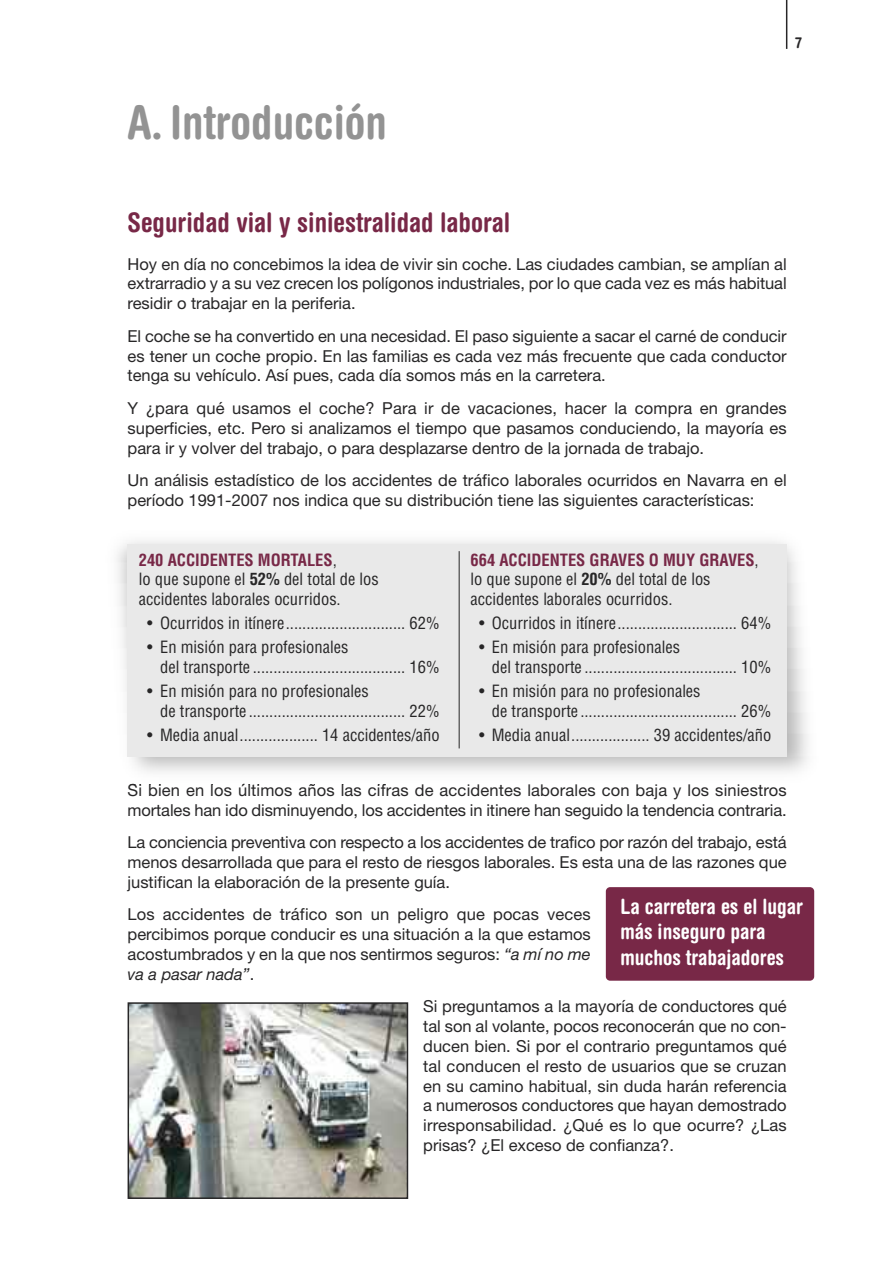
<style>
.page{position:relative;width:893px;height:1263px;background:#fff}
.page>*{position:absolute;margin:0;border:0;box-sizing:border-box;transform-origin:0 0}
.t1{font:700 condensed 46.5px "Helvetica Rounded";color:#939393}
.t2{font:700 condensed 27px "Helvetica Rounded";color:#782847}
.t3{font:700 condensed 21px/25.2px "Helvetica Rounded";color:#fff}
.t4{font:16.5px/19.8px "Helvetica Neue";color:#272627;text-align:justify}
.t5{font:condensed 16.5px/19.8px "Helvetica";color:#272627}
.t6{font:700 condensed 15px "Helvetica Rounded";color:#272627}
.s1{font-weight:700;color:#782847}
.s2{font-weight:700}
.s3{font-style:italic}
</style>
<div class="page">
<hr style="left:786px;top:0;width:1px;height:49px;background:#272627">
<img style="left:131px;top:1005px;width:274px;height:191px">
<div style="left:128px;top:1002px;width:280px;height:197px;border:2px solid #272627"></div>
<div style="left:606px;top:887px;width:208px;height:94px;background:#782847;border-radius:4px"></div>
<img style="left:129px;top:784px;width:131px;height:1px">
<div style="left:128px;top:544px;width:659px;height:213px;background:#e9e9e9"></div>
<hr style="left:459px;top:551px;width:1px;height:197px;background:#272627">
<h1 class="t1" style="left:128px;top:106px;width:261px">A. Introducción</h1>
<p class="t6" style="left:795px;top:37px;width:8px">7</p>
<h2 class="t2" style="left:128px;top:213px;width:384px">Seguridad vial y siniestralidad laboral</h2>
<p class="t4" style="left:128px;top:255px;width:661px">Hoy en día no concebimos la idea de vivir sin coche. Las ciudades cambian, se amplían al extrarradio y a su vez crecen los polígonos industriales, por lo que cada vez es más habitual residir o trabajar en la periferia.</p>
<p class="t4" style="left:128px;top:328px;width:661px">El coche se ha convertido en una necesidad. El paso siguiente a sacar el carné de conducir es tener un coche propio. En las familias es cada vez más frecuente que cada conductor tenga su vehículo. Así pues, cada día somos más en la carretera.</p>
<p class="t4" style="left:128px;top:400px;width:661px">Y ¿para qué usamos el coche? Para ir de vacaciones, hacer la compra en grandes superficies, etc. Pero si analizamos el tiempo que pasamos conduciendo, la mayoría es para ir y volver del trabajo, o para desplazarse dentro de la jornada de trabajo.</p>
<p class="t4" style="left:128px;top:472px;width:661px">Un análisis estadístico de los accidentes de tráfico laborales ocurridos en Navarra en el período 1991-2007 nos indica que su distribución tiene las siguientes características:</p>
<p class="t5" style="left:139px;top:551px;width:242px"><span class="s1">240 ACCIDENTES MORTALES</span>,<br>lo que supone el <span class="s2">52%</span> del total de los accidentes laborales ocurridos.</p>
<p class="t5" style="left:147px;top:615px;width:294px">• Ocurridos in itínere............................. 62%</p>
<p class="t5" style="left:160px;top:639px;width:281px;text-indent:-13px">• En misión para profesionales<br>del transporte ..................................... 16%</p>
<p class="t5" style="left:160px;top:683px;width:281px;text-indent:-13px">• En misión para no profesionales<br>de transporte ...................................... 22%</p>
<p class="t5" style="left:147px;top:726px;width:294px">• Media anual................... 14 accidentes/año</p>
<p class="t5" style="left:470px;top:551px;width:290px"><span class="s1">664 ACCIDENTES GRAVES O MUY GRAVES</span>, lo que supone el <span class="s2">20%</span> del total de los accidentes laborales ocurridos.</p>
<p class="t5" style="left:479px;top:615px;width:294px">• Ocurridos in itínere............................. 64%</p>
<p class="t5" style="left:492px;top:639px;width:281px;text-indent:-13px">• En misión para profesionales<br>del transporte ..................................... 10%</p>
<p class="t5" style="left:492px;top:683px;width:281px;text-indent:-13px">• En misión para no profesionales<br>de transporte ...................................... 26%</p>
<p class="t5" style="left:479px;top:726px;width:294px">• Media anual................... 39 accidentes/año</p>
<p class="t4" style="left:128px;top:782px;width:661px">Si bien en los últimos años las cifras de accidentes laborales con baja y los siniestros mortales han ido disminuyendo, los accidentes in itinere han seguido la tendencia contraria.</p>
<p class="t4" style="left:128px;top:834px;width:661px">La conciencia preventiva con respecto a los accidentes de trafico por razón del trabajo, está menos desarrollada que para el resto de riesgos laborales. Es esta una de las razones que justifican la elaboración de la presente guía.</p>
<p class="t4" style="left:128px;top:906px;width:465px">Los accidentes de tráfico son un peligro que pocas veces percibimos porque conducir es una situación a la que estamos acostumbrados y en la que nos sentirmos seguros: <span class="s3">“a mí no me va a pasar nada”</span>.</p>
<p class="t4" style="left:423px;top:998px;width:365px">Si preguntamos a la mayoría de conductores qué tal son al volante, pocos reconocerán que no con&shy;ducen bien. Si por el contrario preguntamos qué tal conducen el resto de usuarios que se cruzan en su camino habitual, sin duda harán referencia a numerosos conductores que hayan demostrado irresponsabilidad. ¿Qué es lo que ocurre? ¿Las prisas? ¿El exceso de confianza?.</p>
<p class="t3" style="left:620px;top:896px;width:184px">La carretera es el lugar más inseguro para muchos trabajadores</p>
</div>
